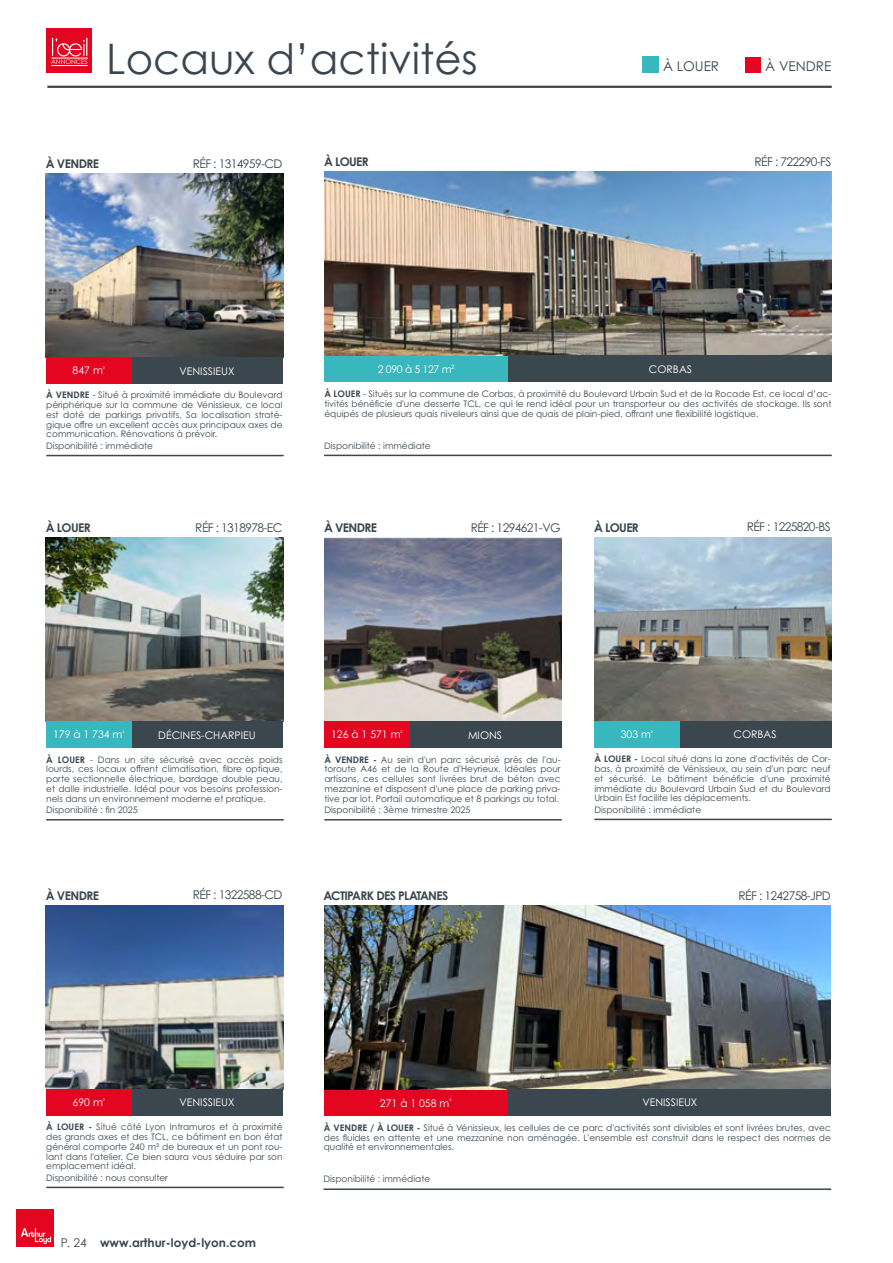
<style>
.page{position:relative;width:893px;height:1263px;background:#fff}
.page>*{position:absolute;margin:0;border:0;box-sizing:border-box;transform-origin:0 0}
.t1{font:42px "Century Gothic";color:#3b474f}
.t2{font:13.5px "Century Gothic Pro";color:#3b474f}
.t3{font:12px "Century Gothic Pro";letter-spacing:-.05em;color:#3b474f}
.t4{font:700 12px "Century Gothic Pro";letter-spacing:-.05em;color:#3b474f}
.t5{font:700 12px "Century Gothic";color:#3b474f}
.t6{font:10.5px "Century Gothic Pro";color:#fff}
.t7{font:9px/9.8px "Century Gothic Pro";color:#3b474f;text-align:justify}
.t8{font:6.45px "Century Gothic";color:#fff}
.t9{font:6.15px "Century Gothic Pro";color:#fff}
.s1{font-family:"Century Gothic";font-weight:700}
.s2{font-weight:700}
.s3{font-weight:400}
</style>
<div class="page">
<div style="left:16px;top:1209px;width:38px;height:38px;background:#e40521"></div>
<svg style="left:21px;top:1228px;width:30px;height:16px"></svg>
<div style="left:46px;top:28px;width:46px;height:45px;background:#e40521"></div>
<svg style="left:52px;top:38px;width:35px;height:19px"></svg>
<hr style="left:51px;top:58px;width:37px;height:1px;background:#fff">
<hr style="left:51px;top:65px;width:37px;height:1px;background:#fff">
<hr style="left:47px;top:86px;width:785px;height:2px;background:#3b474f">
<img style="left:46px;top:905px;width:237px;height:184px">
<div style="left:132px;top:1089px;width:151px;height:26px;background:#3b474f"></div>
<div style="left:46px;top:1089px;width:86px;height:26px;background:#e40521"></div>
<hr style="left:46px;top:1187px;width:238px;height:1px;background:#3b474f">
<img style="left:594px;top:537px;width:237px;height:184px">
<div style="left:680px;top:721px;width:151px;height:26px;background:#3b474f"></div>
<div style="left:594px;top:721px;width:86px;height:26px;background:#38b8be"></div>
<hr style="left:594px;top:819px;width:238px;height:1px;background:#3b474f">
<div style="left:745px;top:57px;width:16px;height:16px;background:#e40521"></div>
<div style="left:642px;top:56px;width:17px;height:17px;background:#38b8be"></div>
<img style="left:46px;top:173px;width:237px;height:184px">
<div style="left:132px;top:357px;width:151px;height:26px;background:#3b474f"></div>
<div style="left:46px;top:357px;width:86px;height:26px;background:#e40521"></div>
<hr style="left:46px;top:455px;width:238px;height:1px;background:#3b474f">
<hr style="left:324px;top:455px;width:508px;height:1px;background:#3b474f">
<img style="left:325px;top:172px;width:506px;height:184px">
<div style="left:508px;top:356px;width:323px;height:26px;background:#3b474f"></div>
<div style="left:324px;top:356px;width:184px;height:26px;background:#38b8be"></div>
<img style="left:46px;top:537px;width:237px;height:184px">
<div style="left:132px;top:721px;width:151px;height:27px;background:#3b474f"></div>
<div style="left:46px;top:721px;width:86px;height:26px;background:#38b8be"></div>
<hr style="left:46px;top:819px;width:238px;height:1px;background:#3b474f">
<img style="left:324px;top:537px;width:237px;height:184px">
<div style="left:410px;top:721px;width:151px;height:27px;background:#3b474f"></div>
<div style="left:324px;top:721px;width:86px;height:26px;background:#e40521"></div>
<hr style="left:324px;top:819px;width:238px;height:1px;background:#3b474f">
<hr style="left:323px;top:1188px;width:508px;height:2px;background:#3b474f">
<img style="left:324px;top:906px;width:507px;height:184px">
<div style="left:507px;top:1090px;width:324px;height:26px;background:#3b474f"></div>
<div style="left:324px;top:1090px;width:184px;height:26px;background:#e40521"></div>
<p class="t8" style="left:51px;top:58px;width:38px">ANNONCES</p>
<h1 class="t1" style="left:106px;top:33px;width:373px">Locaux d’activités</h1>
<h3 class="t4" style="left:46px;top:156px;width:55px">À VENDRE</h3>
<h3 class="t3" style="left:193px;top:156px;width:91px">RÉF : 1314959-CD</h3>
<h3 class="t4" style="left:324px;top:154px;width:46px">À LOUER</h3>
<h2 class="t2" style="left:663px;top:57px;width:57px">À LOUER</h2>
<h2 class="t2" style="left:765px;top:57px;width:67px">À VENDRE</h2>
<h3 class="t3" style="left:755px;top:155px;width:78px">RÉF : 722290-FS</h3>
<p class="t6" style="left:73px;top:364px;width:34px">847 m<sup>²</sup></p>
<p class="t6" style="left:180px;top:364px;width:56px">VENISSIEUX</p>
<p class="t6" style="left:378px;top:363px;width:75px">2 090 à 5 127 m</p>
<p class="t6" style="left:649px;top:362px;width:45px">CORBAS</p>
<p class="t9" style="left:451px;top:363px;width:5px">2</p>
<p class="t7" style="left:46px;top:390px;width:238px"><span class="s1">À VENDRE</span> - Situé à proximité immédiate du Boulevard périphérique sur la commune de Vénissieux, ce local est doté de parkings privatifs. Sa localisation straté&shy;gique offre un excellent accès aux principaux axes de communication. Rénovations à prévoir.</p>
<p class="t7" style="left:324px;top:389px;width:508px"><span class="s1">À LOUER</span> - Situés sur la commune de Corbas, à proximité du Boulevard Urbain Sud et de la Rocade Est, ce local d’ac&shy;tivités bénéficie d'une desserte TCL, ce qui le rend idéal pour un transporteur ou des activités de stockage. Ils sont équipés de plusieurs quais niveleurs ainsi que de quais de plain-pied, offrant une flexibilité logistique.</p>
<p class="t7" style="left:46px;top:441px;width:108px">Disponibilité : immédiate</p>
<p class="t7" style="left:324px;top:440px;width:108px">Disponibilité : immédiate</p>
<h3 class="t4" style="left:46px;top:520px;width:46px">À LOUER</h3>
<h3 class="t3" style="left:195px;top:520px;width:89px">RÉF : 1318978-EC</h3>
<h3 class="t4" style="left:324px;top:520px;width:55px">À VENDRE</h3>
<h3 class="t3" style="left:471px;top:520px;width:91px">RÉF : 1294621-VG</h3>
<h3 class="t4" style="left:594px;top:520px;width:46px">À LOUER</h3>
<h3 class="t3" style="left:747px;top:520px;width:85px">RÉF : 1225820-BS</h3>
<p class="t6" style="left:53px;top:728px;width:73px">179 à 1 734 m<sup>²</sup></p>
<p class="t6" style="left:158px;top:729px;width:99px">DÉCINES-CHARPIEU</p>
<p class="t6" style="left:331px;top:728px;width:73px">126 à 1 571 m<sup>²</sup></p>
<p class="t6" style="left:468px;top:729px;width:36px">MIONS</p>
<p class="t6" style="left:621px;top:728px;width:34px">303 m<sup>²</sup></p>
<p class="t6" style="left:734px;top:728px;width:45px">CORBAS</p>
<p class="t7" style="left:46px;top:754px;width:238px"><span class="s1">À LOUER</span> - Dans un site sécurisé avec accès poids lourds, ces locaux offrent climatisation, fibre optique, porte sectionnelle électrique, bardage double peau, et dalle industrielle. Idéal pour vos besoins profession&shy;nels dans un environnement moderne et pratique.</p>
<p class="t7" style="left:324px;top:754px;width:238px"><span class="s1">À VENDRE -</span> Au sein d'un parc sécurisé près de l'au&shy;toroute A46 et de la Route d'Heyrieux. Idéales pour artisans, ces cellules sont livrées brut de béton avec mezzanine et disposent d'une place de parking priva&shy;tive par lot. Portail automatique et 8 parkings au total.</p>
<p class="t7" style="left:594px;top:754px;width:238px"><span class="s1">À LOUER -</span> Local situé dans la zone d'activités de Cor&shy;bas, à proximité de Vénissieux, au sein d'un parc neuf et sécurisé. Le bâtiment bénéficie d'une proximité immédiate du Boulevard Urbain Sud et du Boulevard Urbain Est facilite les déplacements.</p>
<p class="t7" style="left:46px;top:805px;width:93px">Disponibilité : fin 2025</p>
<p class="t7" style="left:324px;top:805px;width:148px">Disponibilité : 3ème trimestre 2025</p>
<p class="t7" style="left:594px;top:805px;width:108px">Disponibilité : immédiate</p>
<h3 class="t4" style="left:46px;top:888px;width:55px">À VENDRE</h3>
<h3 class="t3" style="left:193px;top:888px;width:91px">RÉF : 1322588-CD</h3>
<h3 class="t4" style="left:323px;top:888px;width:126px">ACTIPARK DES PLATANES</h3>
<h3 class="t3" style="left:739px;top:888px;width:94px">RÉF : 1242758-JPD</h3>
<p class="t6" style="left:73px;top:1096px;width:34px">690 m<sup>²</sup></p>
<p class="t6" style="left:180px;top:1095px;width:56px">VENISSIEUX</p>
<p class="t6" style="left:380px;top:1096px;width:71px">271 à 1 058 m</p>
<p class="t6" style="left:642px;top:1096px;width:56px">VENISSIEUX</p>
<p class="t9" style="left:449px;top:1097px;width:4px">²</p>
<p class="t7" style="left:46px;top:1122px;width:238px"><span class="s1">À LOUER -</span> Situé côté Lyon Intramuros et à proximité des grands axes et des TCL, ce bâtiment en bon état général comporte 240 m² de bureaux et un pont rou&shy;lant dans l'atelier. Ce bien saura vous séduire par son emplacement idéal.</p>
<p class="t7" style="left:324px;top:1122px;width:509px"><span class="s2">À VENDRE / À LOUER -</span> Situé à Vénissieux, les cellules de ce parc d'activités sont divisibles et sont livrées brutes, avec des fluides en attente et une mezzanine non aménagée. L'ensemble est construit dans le respect des normes de qualité et environnementales.</p>
<p class="t7" style="left:46px;top:1172px;width:123px">Disponibilité : nous consulter</p>
<p class="t7" style="left:323px;top:1174px;width:108px">Disponibilité : immédiate</p>
<h3 class="t5" style="left:61px;top:1235px;width:197px"><span class="s3">P. 24</span> www.arthur-loyd-lyon.com</h3>
</div>
